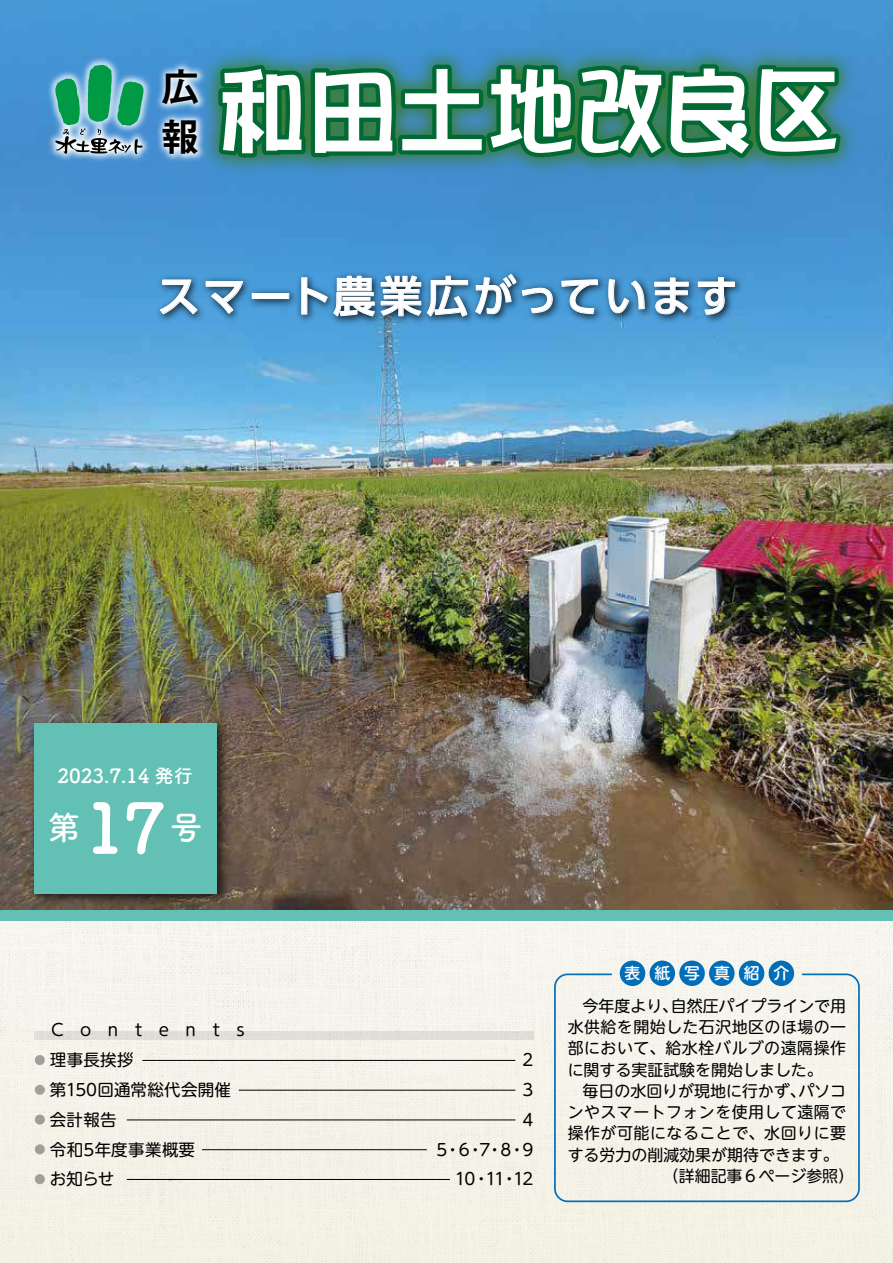
<style>
.page{position:relative;width:893px;height:1263px;background:#fff}
.page>*{position:absolute;margin:0;border:0;box-sizing:border-box;transform-origin:0 0}
.t1{font:93px "DFPOP1 Std W9";letter-spacing:.005em;color:#fff;scale:.95 1}
.t2{font:700 69px "Tsuku B Rd Gothic";color:#fff}
.t3{font:500 42.45px "UD Shin Go Pro";letter-spacing:.065em;color:#fff}
.t4{font:700 37.5px "Gothic MB101 Pro De";color:#000}
.t5{font:700 33px "Tsuku B Rd Gothic";color:#fff}
.t6{font:700 19.5px "Tsuku B Rd Gothic";color:#fff}
.t7{font:16.5px/29.7px "UD Shin M Go Pro";letter-spacing:.015em;color:#000;text-align:justify}
.t8{font:16.5px "UD Shin M Go Pro";letter-spacing:1em;color:#000}
.t9{font:15.9px "UD Shin M Go Pro";color:#000}
.t10{font:15.9px "UD Shin M Go Pro";letter-spacing:.03em;color:#000}
.t11{font:15.9px "UD Shin M Go Pro";letter-spacing:.035em;color:#000}
.t12{font:500 15.75px "UD Shin M Go Pro";letter-spacing:.9em;color:#fff}
</style>
<div class="page">
<div style="left:0;top:921px;width:893px;height:342px;background:#f5f3e9"></div>
<img style="left:0;top:0;width:893px;height:910px">
<div style="left:0;top:910px;width:893px;height:11px;background:#62c0b4"></div>
<img style="left:25px;top:714px;width:209px;height:196px">
<div style="left:34px;top:723px;width:183px;height:170px;background:#62c0b4"></div>
<img style="left:150px;top:266px;width:604px;height:75px">
<svg style="left:160px;top:279px;width:38px;height:36px"></svg>
<svg style="left:206px;top:281px;width:37px;height:33px"></svg>
<div style="left:252px;top:293px;width:37px;height:6px;border:1px solid #fff"></div>
<svg style="left:301px;top:275px;width:167px;height:42px;background:#5884a4"></svg>
<svg style="left:475px;top:274px;width:78px;height:41px;background:#4f89b2"></svg>
<svg style="left:561px;top:279px;width:37px;height:35px"></svg>
<svg style="left:608px;top:279px;width:37px;height:34px"></svg>
<svg style="left:654px;top:277px;width:35px;height:37px"></svg>
<svg style="left:698px;top:277px;width:37px;height:38px"></svg>
<div style="left:620px;top:960px;width:25px;height:26px;background:#036eb8;border-radius:50%"></div>
<div style="left:649px;top:960px;width:26px;height:26px;background:#036eb8;border-radius:50%"></div>
<div style="left:679px;top:960px;width:26px;height:26px;background:#036eb8;border-radius:50%"></div>
<div style="left:709px;top:960px;width:26px;height:26px;background:#036eb8;border-radius:50%"></div>
<div style="left:739px;top:960px;width:25px;height:26px;background:#036eb8;border-radius:50%"></div>
<div style="left:769px;top:960px;width:25px;height:26px;background:#036eb8;border-radius:50%"></div>
<div style="left:554px;top:973px;width:306px;height:229px;border:2px solid #036eb8;border-radius:13px"></div>
<svg style="left:35px;top:1055px;width:10px;height:10px"></svg>
<svg style="left:35px;top:1085px;width:10px;height:10px"></svg>
<svg style="left:35px;top:1114px;width:10px;height:10px"></svg>
<div style="left:35px;top:1144px;width:10px;height:10px;background:#a1a099;border-radius:50%"></div>
<svg style="left:35px;top:1174px;width:10px;height:10px"></svg>
<hr style="left:142px;top:1060px;width:373px;height:1px;background:#000">
<hr style="left:239px;top:1090px;width:276px;height:1px;background:#000">
<hr style="left:127px;top:1120px;width:388px;height:1px;background:#000">
<hr style="left:202px;top:1149px;width:225px;height:1px;background:#000">
<hr style="left:127px;top:1179px;width:323px;height:1px;background:#000">
<div style="left:34px;top:1031px;width:499px;height:9px;background:#e0dfd8"></div>
<div style="left:0;top:8px;width:157px;height:203px;background:#4591d2"></div>
<svg style="left:55px;top:65px;width:50px;height:89px;background:#54a594"></svg>
<div style="left:157px;top:3px;width:736px;height:217px;background:#4391d0"></div>
<svg style="left:255px;top:59px;width:591px;height:116px;background:#1d765a"></svg>
<img style="left:105px;top:12px;width:150px;height:200px">
<h3 class="t4" style="left:162px;top:55px;width:38px">広</h3>
<h1 class="t1" style="left:219px;top:61px;width:657px">和田土地改良区</h1>
<h3 class="t4" style="left:162px;top:105px;width:38px">報</h3>
<h3 class="t3" style="left:158px;top:262px;width:582px">スマート農業広がっています</h3>
<p class="t6" style="left:57px;top:761px;width:137px">2023.7.14 発行</p>
<h3 class="t5" style="left:170px;top:802px;width:35px">号</h3>
<h2 class="t2" style="left:84px;top:774px;width:82px">17</h2>
<h3 class="t5" style="left:48px;top:802px;width:34px">第</h3>
<p class="t8" style="left:51px;top:1016px;width:171px">Content</p>
<p class="t7" style="left:237px;top:1013px;width:10px">s</p>
<p class="t7" style="left:50px;top:1044px;width:183px;text-align:left">理事長挨拶<br>第150回通常総代会開催会計報告<br>令和5年度事業概要<br>お知らせ</p>
<p class="t7" style="left:523px;top:1044px;width:12px">2<br>3<br>4<br>9</p>
<p class="t7" style="left:436px;top:1134px;width:49px">・5 ・6</p>
<p class="t7" style="left:500px;top:1134px;width:26px">・8</p>
<p class="t7" style="left:479px;top:1134px;width:25px">・7</p>
<p class="t7" style="left:455px;top:1163px;width:36px">10・</p>
<p class="t7" style="left:485px;top:1163px;width:21px">11</p>
<p class="t7" style="left:513px;top:1163px;width:22px">12</p>
<p class="t7" style="left:501px;top:1163px;width:18px">・</p>
<p class="t12" style="left:624px;top:960px;width:137px">表紙写真紹</p>
<p class="t12" style="left:774px;top:960px;width:17px">介</p>
<p class="t9" style="left:671px;top:993px;width:177px">自然圧パイプラインで用</p>
<p class="t9" style="left:583px;top:993px;width:97px">今年度より、</p>
<p class="t10" style="left:568px;top:1014px;width:280px">水供給を開始した石沢地区のほ場の一</p>
<p class="t11" style="left:568px;top:1035px;width:280px">部において、給水栓バルブの遠隔操作</p>
<p class="t9" style="left:568px;top:1056px;width:257px">に関する実証試験を開始しました。</p>
<p class="t9" style="left:798px;top:1078px;width:49px">パソコ</p>
<p class="t9" style="left:583px;top:1078px;width:225px">毎日の水回りが現地に行かず、</p>
<p class="t10" style="left:568px;top:1099px;width:280px">ンやスマートフォンを使用して遠隔で</p>
<p class="t11" style="left:568px;top:1120px;width:280px">操作が可能になることで、水回りに要</p>
<p class="t9" style="left:568px;top:1141px;width:273px">する労力の削減効果が期待できます。</p>
<p class="t9" style="left:663px;top:1163px;width:193px">（詳細記事６ページ参照(</p>
</div>
